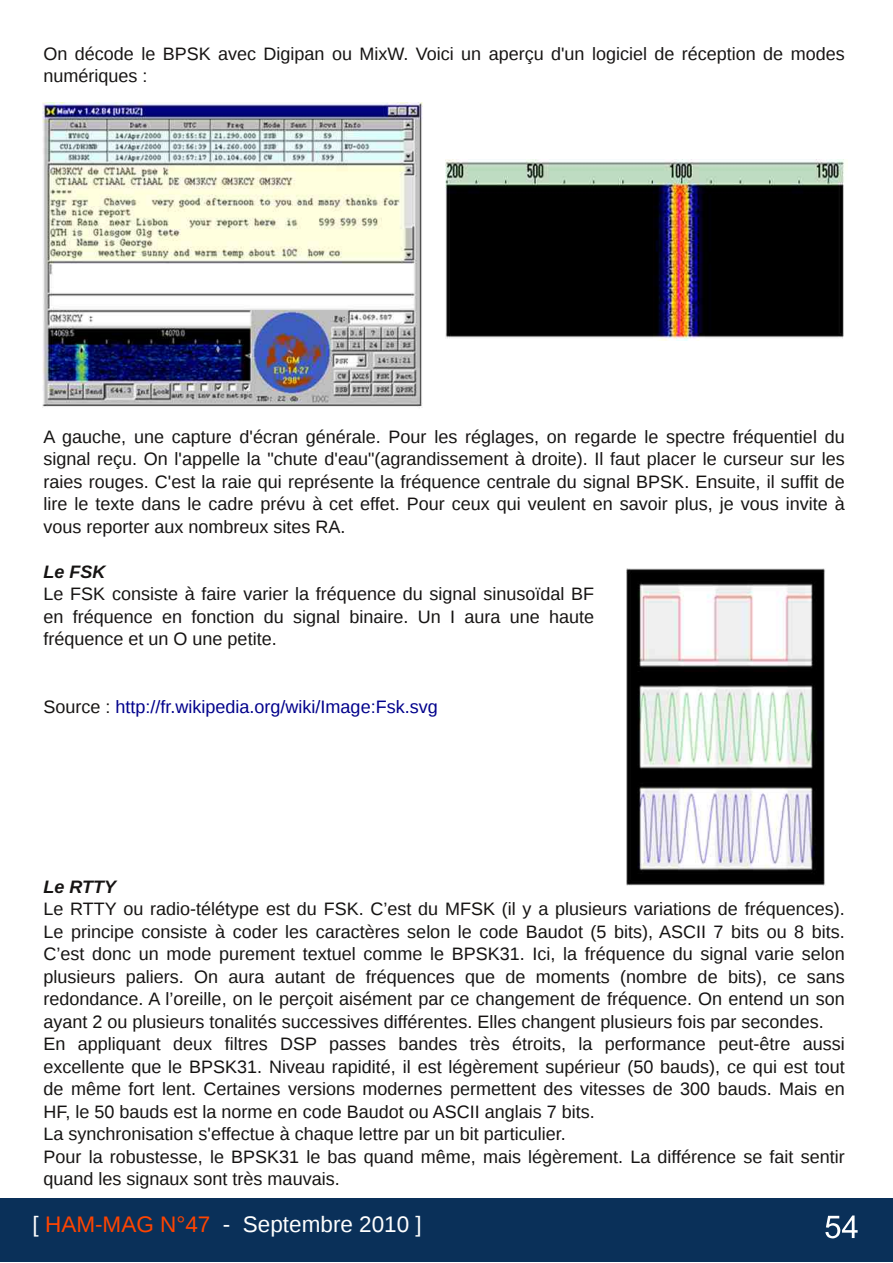
<style>
.page{position:relative;width:893px;height:1263px;background:#fff}
.page>*{position:absolute;margin:0;border:0;box-sizing:border-box;transform-origin:0 0}
.t1{font:22.5px "Liberation Sans";color:#fff}
.t2{font:18px/22.5px "Liberation Sans";color:#161413}
.t3{font:18px "Liberation Sans";color:#00008b}
.t4{font:italic 700 18px "Liberation Sans";color:#161413}
.s1{color:#161413}
.s2{color:#f40}
</style>
<div class="page">
<div style="left:0;top:1198px;width:892px;height:64px;background:#0a3059"></div>
<svg style="left:825px;top:1215px;width:33px;height:23px"></svg>
<img style="left:42px;top:102px;width:381px;height:306px">
<img style="left:445px;top:159px;width:399px;height:181px">
<img style="left:626px;top:569px;width:199px;height:317px">
<p class="t2" style="left:44px;top:42px;width:803px">On décode le BPSK avec Digipan ou MixW. Voici un aperçu d'un logiciel de réception de modes numériques :</p>
<p class="t2" style="left:44px;top:425px;width:803px;text-align:justify">A gauche, une capture d'écran générale. Pour les réglages, on regarde le spectre fréquentiel du signal reçu. On l'appelle la "chute d'eau"(agrandissement à droite). Il faut placer le curseur sur les raies rouges. C'est la raie qui représente la fréquence centrale du signal BPSK. Ensuite, il suffit de lire le texte dans le cadre prévu à cet effet. Pour ceux qui veulent en savoir plus, je vous invite à vous reporter aux nombreux sites RA.</p>
<p class="t4" style="left:44px;top:561px;width:64px">Le FSK</p>
<p class="t2" style="left:44px;top:582px;width:552px;text-align:justify">Le FSK consiste à faire varier la fréquence du signal sinusoïdal BF en fréquence en fonction du signal binaire. Un I aura une haute fréquence et un O une petite.</p>
<p class="t3" style="left:44px;top:696px;width:396px"><span class="s1">Source :</span> http://fr.wikipedia.org/wiki/Image:Fsk.svg</p>
<p class="t4" style="left:44px;top:876px;width:74px">Le RTTY</p>
<p class="t2" style="left:44px;top:897px;width:803px">Le RTTY ou radio-télétype est du FSK. C’est du MFSK (il y a plusieurs variations de fréquences).<br>Le principe consiste à coder les caractères selon le code Baudot (5 bits), ASCII 7 bits ou 8 bits.<br>C’est donc un mode purement textuel comme le BPSK31. Ici, la fréquence du signal varie selon plusieurs paliers. On aura autant de fréquences que de moments (nombre de bits), ce sans redondance. A l’oreille, on le perçoit aisément par ce changement de fréquence. On entend un son ayant 2 ou plusieurs tonalités successives différentes. Elles changent plusieurs fois par secondes.<br>En appliquant deux filtres DSP passes bandes très étroits, la performance peut-être aussi excellente que le BPSK31. Niveau rapidité, il est légèrement supérieur (50 bauds), ce qui est tout de même fort lent. Certaines versions modernes permettent des vitesses de 300 bauds. Mais en HF, le 50 bauds est la norme en code Baudot ou ASCII anglais 7 bits.<br>La synchronisation s'effectue à chaque lettre par un bit particulier.<br>Pour la robustesse, le BPSK31 le bas quand même, mais légèrement. La différence se fait sentir quand les signaux sont très mauvais.</p>
<p class="t1" style="left:33px;top:1211px;width:391px">[ <span class="s2">HAM-MAG N°47</span> - Septembre 2010 ]</p>
</div>
